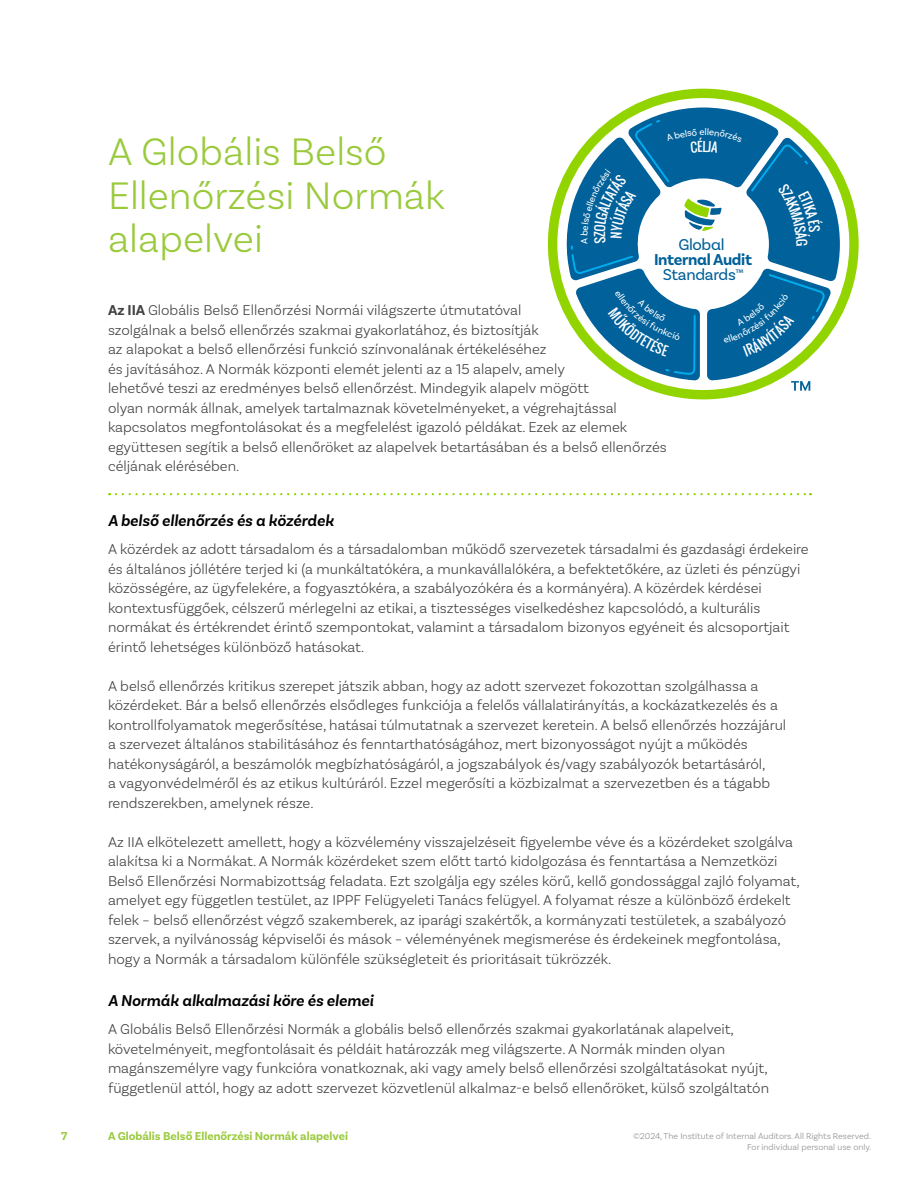
<style>
.page{position:relative;width:918px;height:1188px;background:#fff}
.page>*{position:absolute;margin:0;border:0;box-sizing:border-box;transform-origin:0 0}
.t1{font:300 40.5px/43.5px "Basic Sans";color:#9aca3c}
.t2{font:italic 600 16.5px "Basic Sans";color:#000}
.t3{font:700 16.5px/15.3px "Basic Sans";letter-spacing:-.02em;color:#006098;text-align:center}
.t4{font:16.5px "Basic Sans";letter-spacing:-.02em;color:#006098}
.t5{font:300 15px/19.5px "Basic Sans";color:#414042}
.t6{font:12.45px "Oswald";color:#fff}
.t7{font:700 12px "Basic Sans";color:#9aca3c}
.t8{font:300 9px/10.8px "Basic Sans";color:#8a8c8e;text-align:right}
.s1{font-weight:400}
.s2{font-family:"Myriad Pro";font-weight:400;font-size:12.75px}
.s3{font-weight:700}
</style>
<div class="page">
<svg style="left:116px;top:493px;width:695px;height:2px"></svg>
<div style="left:548px;top:89px;width:311px;height:310px;background:#91d400;border-radius:50%"></div>
<div style="left:557px;top:98px;width:292px;height:292px;background:#fff;border-radius:50%"></div>
<svg style="left:565px;top:108px;width:275px;height:283px"></svg>
<h1 class="t1" style="left:108px;top:130px;width:339px">A Globális Belső<br>Ellenőrzési Normák alapelvei</h1>
<p class="t6" style="left:590px;top:237px;width:7px;rotate:-90deg">Z</p>
<p class="t4" style="left:678px;top:234px;width:48px">Global</p>
<p class="t3" style="left:654px;top:252px;width:100px">Internal Audit<br><span class="s1">Standards</span><span class="s2">™</span></p>
<p class="t5" style="left:108px;top:300px;width:560px"><span class="s3">Az IIA</span> Globális Belső Ellenőrzési Normái világszerte útmutatóval<br>szolgálnak a belső ellenőrzés szakmai gyakorlatához, és biztosítják<br>az alapokat a belső ellenőrzési funkció színvonalának értékeléséhez<br>és javításához. A Normák központi elemét jelenti az a 15 alapelv, amely<br>lehetővé teszi az eredményes belső ellenőrzést. Mindegyik alapelv mögött<br>olyan normák állnak, amelyek tartalmaznak követelményeket, a végrehajtással kapcsolatos megfontolásokat és a megfelelést igazoló példákat. Ezek az elemek együttesen segítik a belső ellenőröket az alapelvek betartásában és a belső ellenőrzés céljának elérésében.</p>
<p class="t2" style="left:108px;top:510px;width:227px">A belső ellenőrzés és a közérdek</p>
<p class="t5" style="left:108px;top:539px;width:702px">A közérdek az adott társadalom és a társadalomban működő szervezetek társadalmi és gazdasági érdekeire és általános jóllétére terjed ki (a munkáltatókéra, a munkavállalókéra, a befektetőkére, az üzleti és pénzügyi közösségére, az ügyfelekére, a fogyasztókéra, a szabályozókéra és a kormányéra). A közérdek kérdései kontextusfüggőek, célszerű mérlegelni az etikai, a tisztességes viselkedéshez kapcsolódó, a kulturális normákat és értékrendet érintő szempontokat, valamint a társadalom bizonyos egyéneit és alcsoportjait érintő lehetséges különböző hatásokat.</p>
<p class="t5" style="left:108px;top:676px;width:680px">A belső ellenőrzés kritikus szerepet játszik abban, hogy az adott szervezet fokozottan szolgálhassa a közérdeket. Bár a belső ellenőrzés elsődleges funkciója a felelős vállalatirányítás, a kockázatkezelés és a kontrollfolyamatok megerősítése, hatásai túlmutatnak a szervezet keretein. A belső ellenőrzés hozzájárul a szervezet általános stabilitásához és fenntarthatóságához, mert bizonyosságot nyújt a működés hatékonyságáról, a beszámolók megbízhatóságáról, a jogszabályok és/vagy szabályozók betartásáról,<br>a vagyonvédelméről és az etikus kultúráról. Ezzel megerősíti a közbizalmat a szervezetben és a tágabb rendszerekben, amelynek része.</p>
<p class="t5" style="left:108px;top:832px;width:693px">Az IIA elkötelezett amellett, hogy a közvélemény visszajelzéseit figyelembe véve és a közérdeket szolgálva alakítsa ki a Normákat. A Normák közérdeket szem előtt tartó kidolgozása és fenntartása a Nemzetközi Belső Ellenőrzési Normabizottság feladata. Ezt szolgálja egy széles körű, kellő gondossággal zajló folyamat, amelyet egy független testület, az IPPF Felügyeleti Tanács felügyel. A folyamat része a különböző érdekelt felek – belső ellenőrzést végző szakemberek, az iparági szakértők, a kormányzati testületek, a szabályozó szervek, a nyilvánosság képviselői és mások – véleményének megismerése és érdekeinek megfontolása, hogy a Normák a társadalom különféle szükségleteit és prioritásait tükrözzék.</p>
<p class="t2" style="left:108px;top:990px;width:267px">A Normák alkalmazási köre és elemei</p>
<p class="t5" style="left:108px;top:1019px;width:663px">A Globális Belső Ellenőrzési Normák a globális belső ellenőrzés szakmai gyakorlatának alapelveit, követelményeit, megfontolásait és példáit határozzák meg világszerte. A Normák minden olyan magánszemélyre vagy funkcióra vonatkoznak, aki vagy amely belső ellenőrzési szolgáltatásokat nyújt, függetlenül attól, hogy az adott szervezet közvetlenül alkalmaz-e belső ellenőröket, külső szolgáltatón</p>
<p class="t7" style="left:61px;top:1129px;width:8px">7</p>
<p class="t7" style="left:108px;top:1129px;width:242px">A Globális Belső Ellenőrzési Normák alapelvei</p>
<p class="t8" style="left:633px;top:1131px;width:240px">©2024, The Institute of Internal Auditors. All Rights Reserved.<br>For individual personal use only.</p>
</div>
